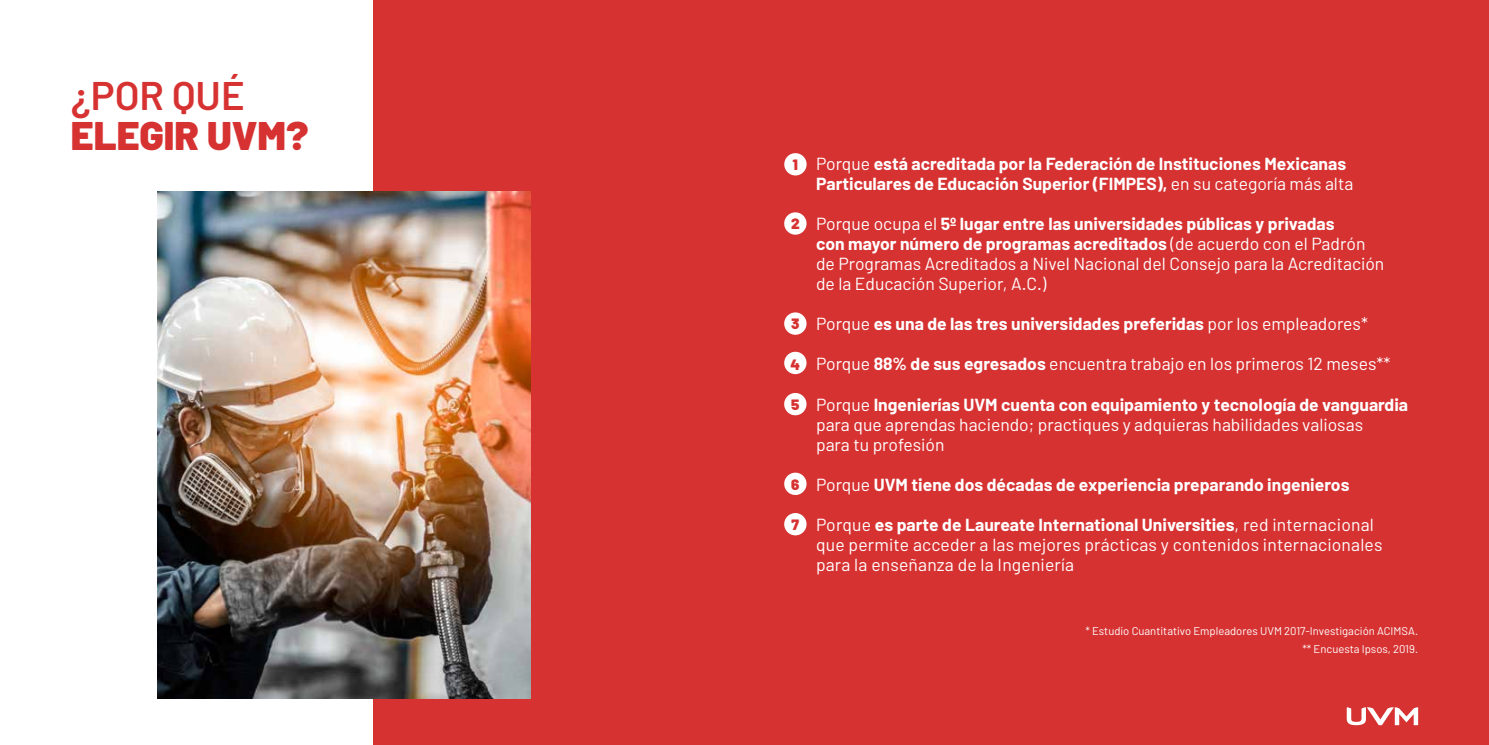
<style>
.page{position:relative;width:1489px;height:745px;background:#fff}
.page>*{position:absolute;margin:0;border:0;box-sizing:border-box;transform-origin:0 0}
.t1{font:900 40px "Barlow";color:#d73232}
.t2{font:600 40px "Barlow";color:#d73232}
.t3{font:17.5px/20px "Barlow";color:#fff}
.t4{font:700 17.5px/20px "Barlow";color:#fff}
.t5{font:900 15px "Barlow";color:#d73232}
.t6{font:11.25px/17.5px "Barlow";color:#fff;text-align:right}
.s1{font-weight:400}
.s2{font-weight:700}
</style>
<div class="page">
<div style="left:373px;top:0;width:1115px;height:744px;background:#d73232"></div>
<img style="left:158px;top:191px;width:372px;height:507px">
<svg style="left:1346px;top:707px;width:71px;height:17px"></svg>
<div style="left:784px;top:153px;width:22px;height:22px;background:#fff;border-radius:50%"></div>
<div style="left:784px;top:212px;width:22px;height:22px;background:#fff;border-radius:50%"></div>
<div style="left:784px;top:312px;width:22px;height:22px;background:#fff;border-radius:50%"></div>
<div style="left:784px;top:351px;width:22px;height:23px;background:#fff;border-radius:50%"></div>
<div style="left:784px;top:392px;width:22px;height:23px;background:#fff;border-radius:50%"></div>
<div style="left:784px;top:472px;width:22px;height:22px;background:#fff;border-radius:50%"></div>
<div style="left:784px;top:512px;width:22px;height:23px;background:#fff;border-radius:50%"></div>
<h1 class="t2" style="left:71px;top:71px;width:175px">¿POR QUÉ</h1>
<h1 class="t1" style="left:71px;top:111px;width:239px">ELEGIR UVM?</h1>
<p class="t5" style="left:792px;top:155px;width:7px">1</p>
<p class="t5" style="left:791px;top:214px;width:10px">2</p>
<p class="t5" style="left:791px;top:314px;width:10px">3</p>
<p class="t5" style="left:790px;top:354px;width:11px">4</p>
<p class="t5" style="left:791px;top:395px;width:10px">5</p>
<p class="t5" style="left:791px;top:474px;width:10px">6</p>
<p class="t5" style="left:791px;top:515px;width:9px">7</p>
<p class="t4" style="left:816px;top:154px;width:538px"><span class="s1">Porque</span> está acreditada por la Federación de Instituciones Mexicanas<br>Particulares de Educación Superior (FIMPES), <span class="s1">en su categoría más alta</span></p>
<p class="t3" style="left:816px;top:213px;width:570px">Porque ocupa el <span class="s2">5º lugar entre las universidades públicas y privadas<br>con mayor número de programas acreditados</span> (de acuerdo con el Padrón de Programas Acreditados a Nivel Nacional del Consejo para la Acreditación de la Educación Superior, A.C.)</p>
<p class="t4" style="left:816px;top:314px;width:553px"><span class="s1">Porque</span> es una de las tres universidades preferidas <span class="s1">por los empleadores*</span></p>
<p class="t3" style="left:816px;top:353px;width:575px">Porque <span class="s2">88% de sus egresados</span> encuentra trabajo en los primeros 12 meses**</p>
<p class="t3" style="left:816px;top:393px;width:593px">Porque <span class="s2">Ingenierías UVM cuenta con equipamiento y tecnología de vanguardia </span>para que aprendas haciendo; practiques y adquieras habilidades valiosas<br>para tu profesión</p>
<p class="t4" style="left:816px;top:474px;width:535px"><span class="s1">Porque</span> UVM tiene dos décadas de experiencia preparando ingenieros</p>
<p class="t3" style="left:816px;top:513px;width:568px">Porque <span class="s2">es parte de Laureate International Universities</span>, red internacional que permite acceder a las mejores prácticas y contenidos internacionales para la enseñanza de la Ingeniería</p>
<p class="t6" style="left:1085px;top:621px;width:334px">* Estudio Cuantitativo Empleadores UVM 2017-Investigación ACIMSA. ** Encuesta Ipsos, 2019.</p>
</div>
